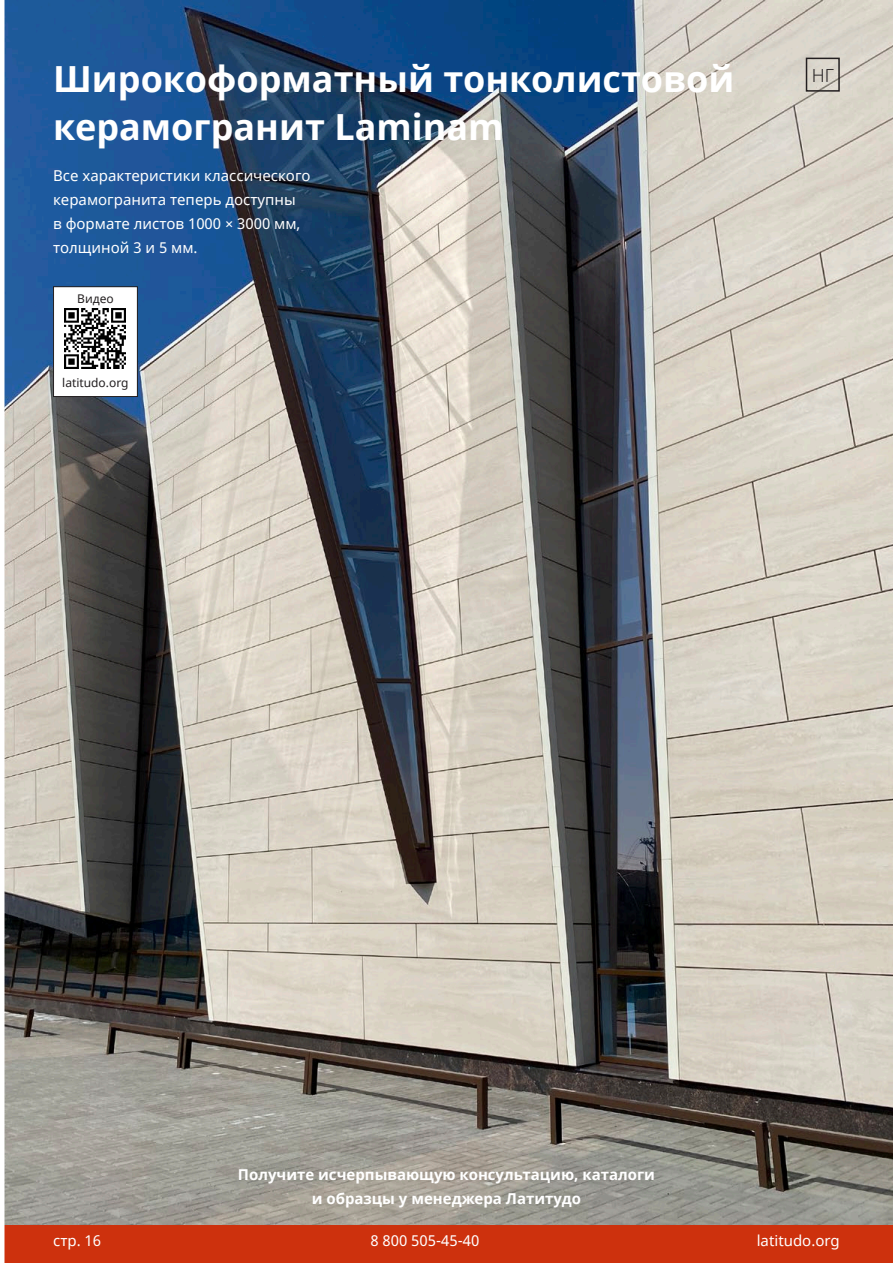
<style>
.page{position:relative;width:893px;height:1263px;background:#fff}
.page>*{position:absolute;margin:0;border:0;box-sizing:border-box;transform-origin:0 0}
.Заголовок_страницы{font:700 36px/48px "Noto Sans";color:#fff}
.горючесть_черная{font:300 18px "Noto Sans";color:#231f20}
.Обычный_текст{font:15px/24px "Noto Sans";color:#fff}
.Обычный_текст-2{font:700 15px/24px "Noto Sans";color:#fff;text-align:center}
.Заголовок_страницы-2{font:12px "Noto Sans";color:#231f20}
</style>
<div class="page">
<div style="left:0;top:1225px;width:893px;height:38px;background:#cd310d"></div>
<img style="left:5px;top:0;width:888px;height:1225px">
<div style="left:0;top:0;width:5px;height:1263px;background:#fff"></div>
<div style="left:806px;top:58px;width:34px;height:34px;border:2px solid #231f20"></div>
<div style="left:54px;top:287px;width:83px;height:109px;background:#fff"></div>
<div style="left:53px;top:286px;width:85px;height:111px;border:1px solid #231f20"></div>
<img style="left:65px;top:308px;width:61px;height:61px">
<p class="Заголовок_страницы" style="left:53px;top:55px;width:683px">Широкоформатный тонколистовой керамогранит Laminam</p>
<p class="Обычный_текст" style="left:53px;top:165px;width:259px">Все характеристики классического керамогранита теперь доступны<br>в формате листов 1000 × 3000 мм, толщиной 3 и 5 мм.</p>
<p class="Заголовок_страницы-2" style="left:77px;top:290px;width:38px">Видео</p>
<p class="Заголовок_страницы-2" style="left:62px;top:374px;width:68px">latitudo.org</p>
<p class="горючесть_черная" style="left:812px;top:63px;width:24px">НГ</p>
<p class="Обычный_текст-2" style="left:238px;top:1162px;width:419px">Получите исчерпывающую консультацию, каталоги и образцы у менеджера Латитудо</p>
<p class="Обычный_текст" style="left:53px;top:1229px;width:50px">стр. 16</p>
<p class="Обычный_текст" style="left:370px;top:1229px;width:110px">8 800 505-45-40</p>
<p class="Обычный_текст" style="left:757px;top:1229px;width:84px">latitudo.org</p>
</div>
